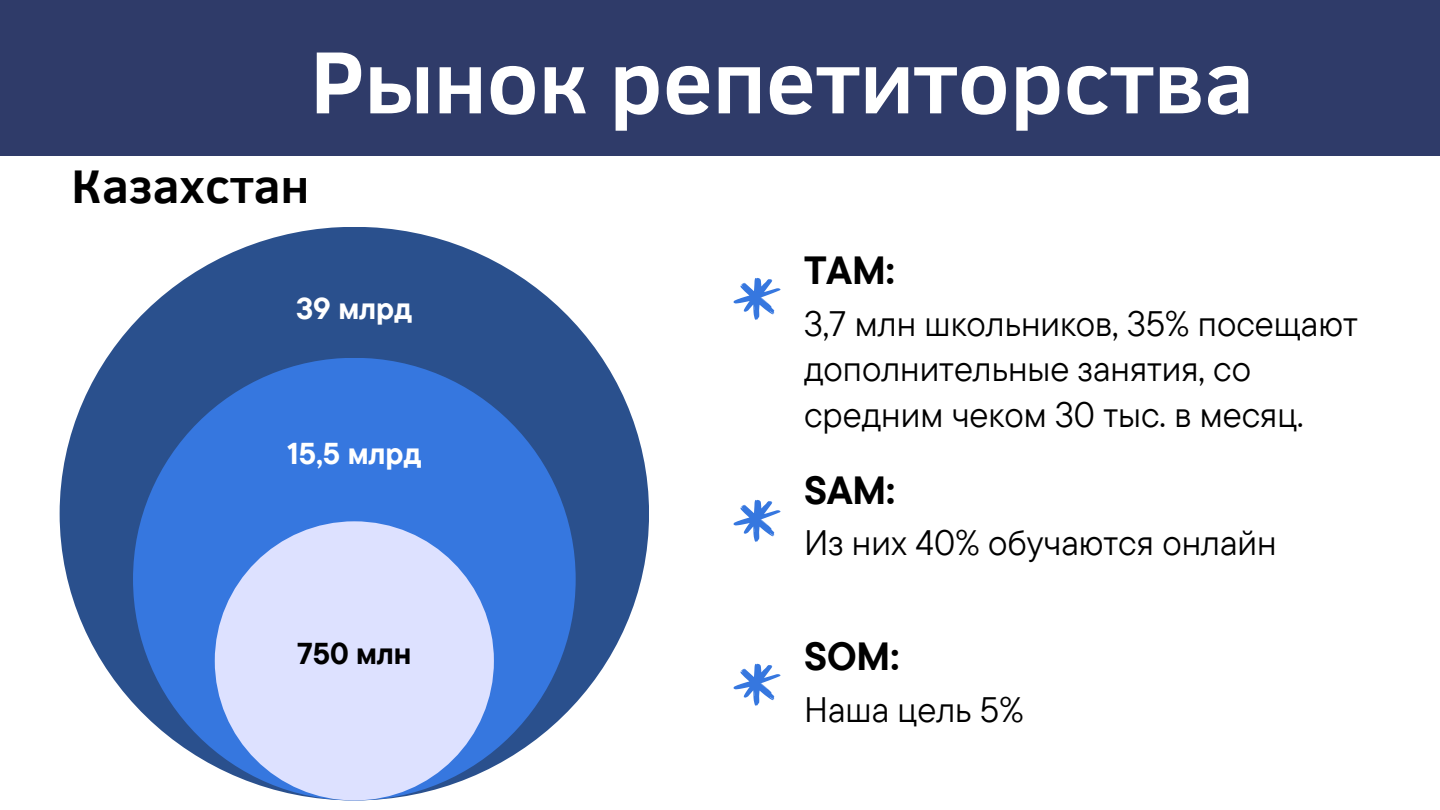
<style>
.page{position:relative;width:1440px;height:810px;background:#fff}
.page>*{position:absolute;margin:0;border:0;box-sizing:border-box;transform-origin:0 0}
.t1{font:700 90px "Clear Sans";color:#fff}
.t2{font:700 48.4px "Clear Sans";color:#000}
.t3{font:700 39.2px "TT Commons Pro";color:#000}
.t4{font:35.3px/45.6px "TT Commons Pro";color:#000}
.t5{font:700 30.1px "TT Commons Pro";color:#fff}
.t6{font:700 30.1px "TT Commons Pro";color:#000}
</style>
<div class="page">
<div style="left:60px;top:227px;width:589px;height:573px;background:#2a508d;border-radius:50%"></div>
<div style="left:133px;top:358px;width:443px;height:442px;background:#3677df;border-radius:50%"></div>
<div style="left:215px;top:521px;width:279px;height:279px;background:#dde1ff;border-radius:50%"></div>
<svg style="left:733px;top:278px;width:48px;height:42px"></svg>
<svg style="left:733px;top:500px;width:48px;height:42px"></svg>
<svg style="left:733px;top:664px;width:48px;height:42px"></svg>
<div style="left:0;top:0;width:1440px;height:155px;background:#2f3b69"></div>
<h1 class="t1" style="left:310px;top:16px;width:946px">Рынок репетиторства</h1>
<h2 class="t2" style="left:72px;top:151px;width:239px">Казахстан</h2>
<p class="t3" style="left:804px;top:245px;width:92px">TAM:</p>
<p class="t5" style="left:297px;top:288px;width:117px">39 млрд</p>
<p class="t5" style="left:287px;top:434px;width:136px">15,5 млрд</p>
<p class="t6" style="left:297px;top:634px;width:116px">750 млн</p>
<p class="t4" style="left:804px;top:300px;width:555px">3,7 млн школьников, 35% посещают дополнительные занятия, со средним чеком 30 тыс. в месяц.</p>
<p class="t3" style="left:804px;top:465px;width:93px">SAM:</p>
<p class="t4" style="left:804px;top:519px;width:474px">Из них 40% обучаются онлайн</p>
<p class="t3" style="left:804px;top:631px;width:97px">SOM:</p>
<p class="t4" style="left:804px;top:686px;width:221px">Наша цель 5%</p>
</div>
